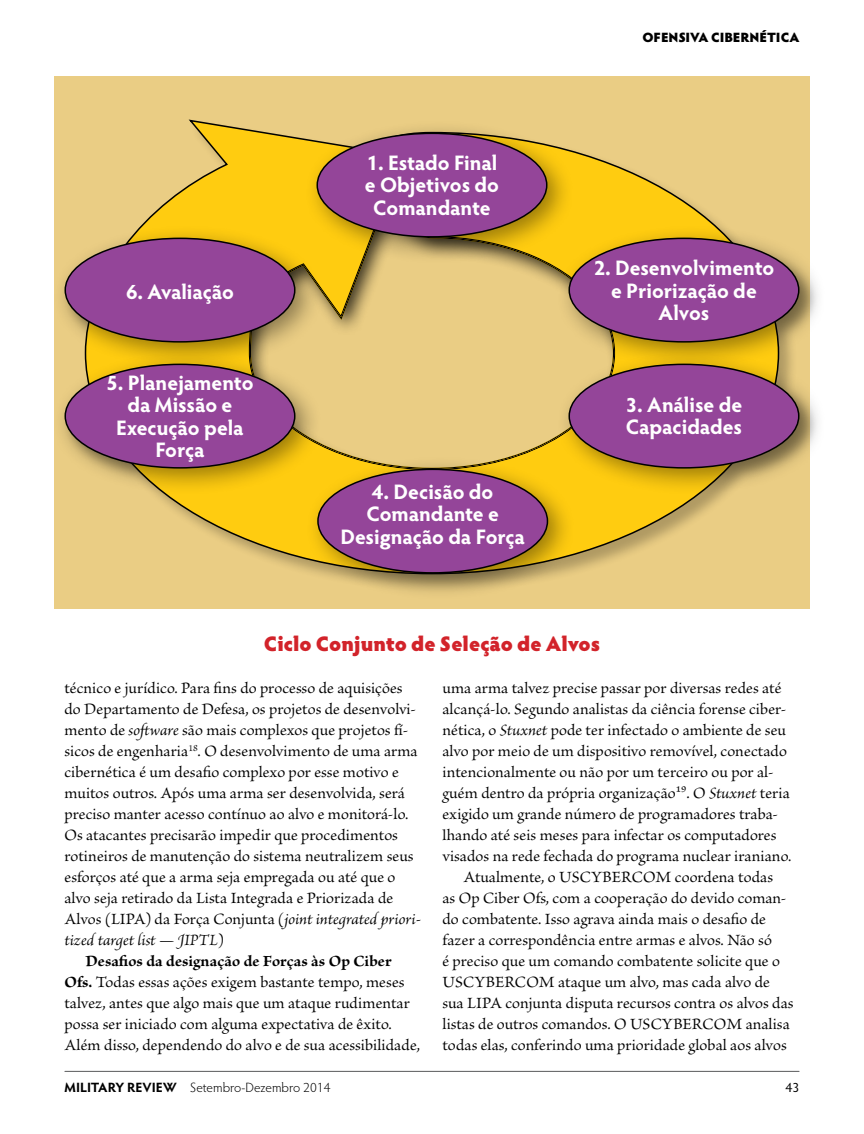
<style>
.page{position:relative;width:864px;height:1134px;background:#fff}
.page>*{position:absolute;margin:0;border:0;box-sizing:border-box;transform-origin:0 0}
.t1{font:700 21px/22.5px "Hypatia Sans Pro";letter-spacing:-.005em;color:#fff;text-align:center}
.t2{font:900 21px "Hypatia Sans Pro";color:#d2232a}
.t3{font:16.5px "Brioso Pro";letter-spacing:.005em;color:#000}
.t4{font:700 16.5px "Brioso Pro";letter-spacing:.005em;color:#000}
.t5{font:italic 16.5px "Brioso Pro";color:#000}
.t6{font:300 13.5px "Hypatia Sans Pro";color:#000}
.t7{font:900 13.5px "Hypatia Sans Pro";letter-spacing:-.005em;color:#000}
.t8{font:13.5px "Hypatia Sans Pro";color:#000}
.s1{font-style:italic}
.s2{font-style:normal}
.s3{font-weight:700}
</style>
<div class="page">
<hr style="left:65px;top:1071px;width:734px;height:1px;background:#58595b">
<div style="left:54px;top:76px;width:756px;height:533px;background:#eacd84"></div>
<div style="left:64px;top:119px;width:755px;height:474px;background:#000;opacity:.25"></div>
<svg style="left:84px;top:119px;width:696px;height:456px"></svg>
<div style="left:234px;top:204px;width:394px;height:267px;background:#000;opacity:.75"></div>
<div style="left:305px;top:120px;width:270px;height:145px;background:#000;opacity:.4"></div>
<div style="left:317px;top:133px;width:230px;height:104px;background:#944599;border-radius:50%"></div>
<div style="left:557px;top:225px;width:270px;height:145px;background:#000;opacity:.4"></div>
<div style="left:569px;top:238px;width:230px;height:104px;background:#944599;border-radius:50%"></div>
<div style="left:557px;top:351px;width:270px;height:145px;background:#000;opacity:.4"></div>
<div style="left:569px;top:364px;width:230px;height:104px;background:#944599;border-radius:50%"></div>
<div style="left:305px;top:456px;width:270px;height:145px;background:#000;opacity:.4"></div>
<div style="left:318px;top:469px;width:229px;height:104px;background:#944599;border-radius:50%"></div>
<div style="left:53px;top:351px;width:270px;height:145px;background:#000;opacity:.4"></div>
<div style="left:65px;top:364px;width:230px;height:104px;background:#944599;border-radius:50%"></div>
<div style="left:53px;top:225px;width:270px;height:145px;background:#000;opacity:.4"></div>
<div style="left:65px;top:238px;width:230px;height:104px;background:#944599;border-radius:50%"></div>
<p class="t7" style="left:642px;top:27px;width:159px">OFENSIVA CIBERNÉTICA</p>
<p class="t1" style="left:126px;top:280px;width:109px">6. Avaliação</p>
<p class="t1" style="left:106px;top:370px;width:149px">5. Planejamento da Missão e<br>Execução pela<br>Força</p>
<p class="t1" style="left:365px;top:150px;width:136px">1. Estado Final e Objetivos do<br>Comandante</p>
<p class="t1" style="left:340px;top:479px;width:186px">4. Decisão do<br>Comandante e<br>Designação da Força</p>
<p class="t1" style="left:594px;top:256px;width:182px">2. Desenvolvimento e Priorização de<br>Alvos</p>
<p class="t1" style="left:626px;top:392px;width:118px;text-align:left">3. Análise de<br>Capacidades</p>
<p class="t2" style="left:264px;top:628px;width:338px">Ciclo Conjunto de Seleção de Alvos</p>
<p class="t3" style="left:64px;top:679px;width:340px">técnico e jurídico. Para fins do processo de aquisições</p>
<p class="t3" style="left:64px;top:700px;width:353px">do Departamento de Defesa, os projetos de desenvolvi-</p>
<p class="t3" style="left:64px;top:721px;width:345px">mento de <span class="s1">software</span> são mais complexos que projetos fí-</p>
<p class="t3" style="left:64px;top:742px;width:355px">sicos de engenharia<sup>18</sup>. O desenvolvimento de uma arma</p>
<p class="t3" style="left:65px;top:763px;width:336px">cibernética é um desafio complexo por esse motivo e</p>
<p class="t3" style="left:65px;top:784px;width:342px">muitos outros. Após uma arma ser desenvolvida, será</p>
<p class="t3" style="left:65px;top:805px;width:345px">preciso manter acesso contínuo ao alvo e monitorá-lo.</p>
<p class="t3" style="left:65px;top:826px;width:335px">Os atacantes precisarão impedir que procedimentos</p>
<p class="t3" style="left:65px;top:847px;width:351px">rotineiros de manutenção do sistema neutralizem seus</p>
<p class="t3" style="left:65px;top:868px;width:332px">esforços até que a arma seja empregada ou até que o</p>
<p class="t3" style="left:65px;top:889px;width:330px">alvo seja retirado da Lista Integrada e Priorizada de</p>
<p class="t3" style="left:65px;top:910px;width:358px">Alvos (LIPA) da Força Conjunta (<span class="s1">joint integrated priori-</span></p>
<p class="t5" style="left:65px;top:930px;width:161px">tized target list — JIPTL<span class="s2">)</span></p>
<p class="t4" style="left:86px;top:952px;width:308px">Desafios da designação de Forças às Op Ciber</p>
<p class="t3" style="left:65px;top:973px;width:342px"><span class="s3">Ofs.</span> Todas essas ações exigem bastante tempo, meses</p>
<p class="t3" style="left:65px;top:994px;width:347px">talvez, antes que algo mais que um ataque rudimentar</p>
<p class="t3" style="left:65px;top:1015px;width:329px">possa ser iniciado com alguma expectativa de êxito.</p>
<p class="t3" style="left:65px;top:1036px;width:357px">Além disso, dependendo do alvo e de sua acessibilidade,</p>
<p class="t3" style="left:443px;top:679px;width:340px">uma arma talvez precise passar por diversas redes até</p>
<p class="t3" style="left:443px;top:700px;width:346px">alcançá-lo. Segundo analistas da ciência forense ciber-</p>
<p class="t3" style="left:443px;top:721px;width:345px">nética, o <span class="s1">Stuxnet</span> pode ter infectado o ambiente de seu</p>
<p class="t3" style="left:443px;top:742px;width:346px">alvo por meio de um dispositivo removível, conectado</p>
<p class="t3" style="left:443px;top:763px;width:333px">intencionalmente ou não por um terceiro ou por al-</p>
<p class="t3" style="left:443px;top:784px;width:349px">guém dentro da própria organização19. O <span class="s1">Stuxnet</span> teria</p>
<p class="t3" style="left:443px;top:805px;width:337px">exigido um grande número de programadores traba-</p>
<p class="t3" style="left:443px;top:826px;width:336px">lhando até seis meses para infectar os computadores</p>
<p class="t3" style="left:443px;top:847px;width:350px">visados na rede fechada do programa nuclear iraniano.</p>
<p class="t3" style="left:464px;top:868px;width:311px">Atualmente, o USCYBERCOM coordena todas</p>
<p class="t3" style="left:443px;top:889px;width:346px">as Op Ciber Ofs, com a cooperação do devido coman-</p>
<p class="t3" style="left:443px;top:910px;width:325px">do combatente. Isso agrava ainda mais o desafio de</p>
<p class="t3" style="left:443px;top:931px;width:331px">fazer a correspondência entre armas e alvos. Não só</p>
<p class="t3" style="left:443px;top:952px;width:339px">é preciso que um comando combatente solicite que o</p>
<p class="t3" style="left:443px;top:973px;width:329px">USCYBERCOM ataque um alvo, mas cada alvo de</p>
<p class="t3" style="left:443px;top:994px;width:353px">sua LIPA conjunta disputa recursos contra os alvos das</p>
<p class="t3" style="left:443px;top:1015px;width:349px">listas de outros comandos. O USCYBERCOM analisa</p>
<p class="t3" style="left:443px;top:1036px;width:346px">todas elas, conferindo uma prioridade global aos alvos</p>
<p class="t6" style="left:64px;top:1079px;width:268px"><span class="s3">MILITARY REVIEW</span> Setembro-Dezembro 2014</p>
<p class="t8" style="left:786px;top:1078px;width:15px">43</p>
</div>
